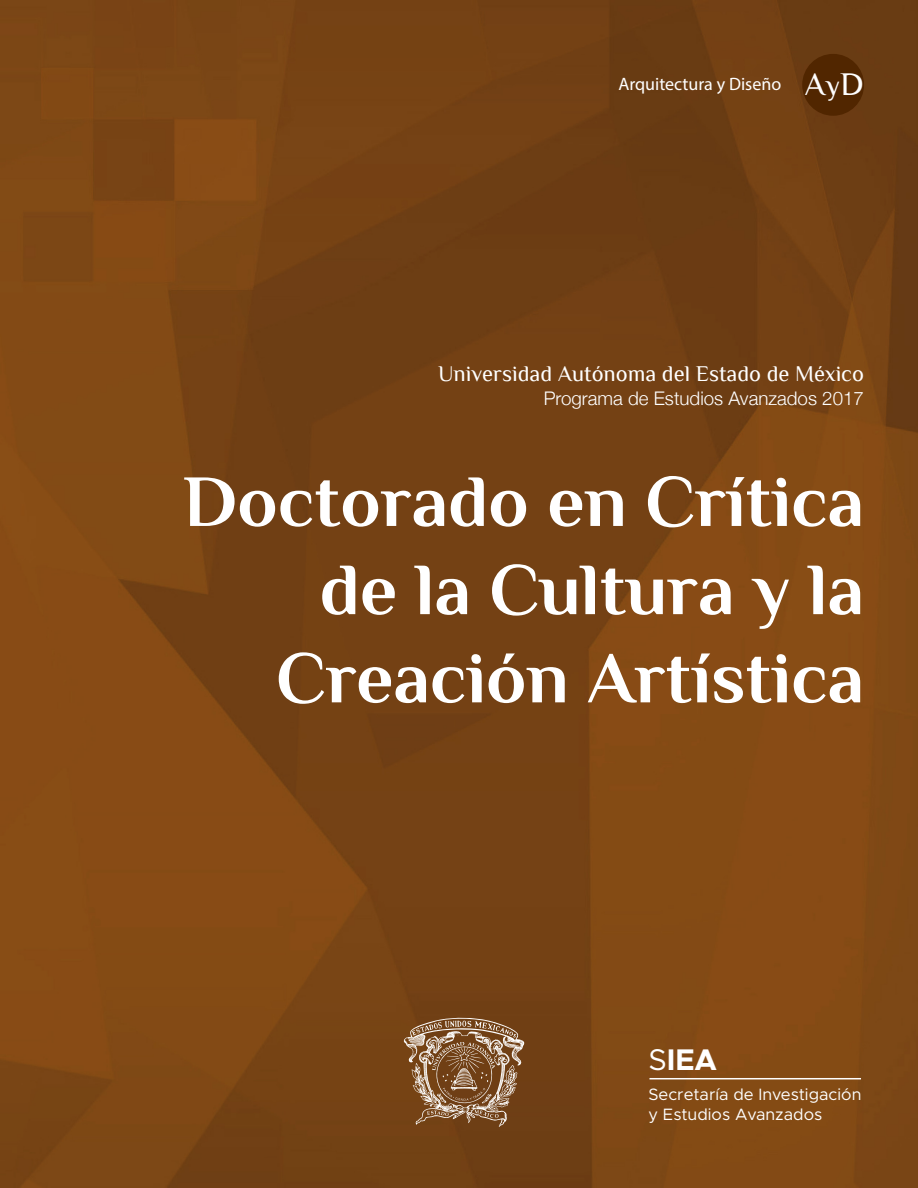
<style>
.page{position:relative;width:918px;height:1188px;background:#fff}
.page>*{position:absolute;margin:0;border:0;box-sizing:border-box;transform-origin:0 0}
.t1{font:700 73.5px "Philosopher";color:#fff}
.t2{font:33px "Philosopher";color:#fff}
.t3{font:700 30px "Metropolis";color:#fff}
.t4{font:22.5px "Philosopher";color:#fff}
.t5{font:300 18.75px "Helvetica Neue";color:#fff}
.t6{font:18px "Myriad Pro";color:#fff}
.t7{font:16.5px "Metropolis";color:#fff}
.s1{font-size:28.5px}
.s2{font-weight:400}
</style>
<div class="page">
<img style="left:0;top:0;width:918px;height:1188px">
<div style="left:802px;top:54px;width:62px;height:62px;background:#512600;border-radius:50%"></div>
<svg style="left:404px;top:1017px;width:120px;height:110px;background:#906947"></svg>
<hr style="left:649px;top:1078px;width:212px;height:1px;background:#fff">
<p class="t6" style="left:619px;top:73px;width:164px">Arquitectura y Diseño</p>
<p class="t2" style="left:804px;top:67px;width:61px">A<span class="s1">y</span>D</p>
<p class="t4" style="left:438px;top:362px;width:427px">Universidad Autónoma del Estado de México</p>
<p class="t5" style="left:544px;top:384px;width:322px">Programa de Estudios Avanzados 2017</p>
<p class="t1" style="left:183px;top:462px;width:682px">Doctorado en Crítica</p>
<p class="t1" style="left:320px;top:551px;width:546px">de la Cultura y la</p>
<p class="t1" style="left:276px;top:639px;width:590px">Creación Artística</p>
<p class="t3" style="left:648px;top:1040px;width:70px"><span class="s2">S</span>IEA</p>
<p class="t7" style="left:648px;top:1084px;width:215px">Secretaría de Investigación</p>
<p class="t7" style="left:648px;top:1104px;width:175px">y Estudios Avanzados</p>
</div>
